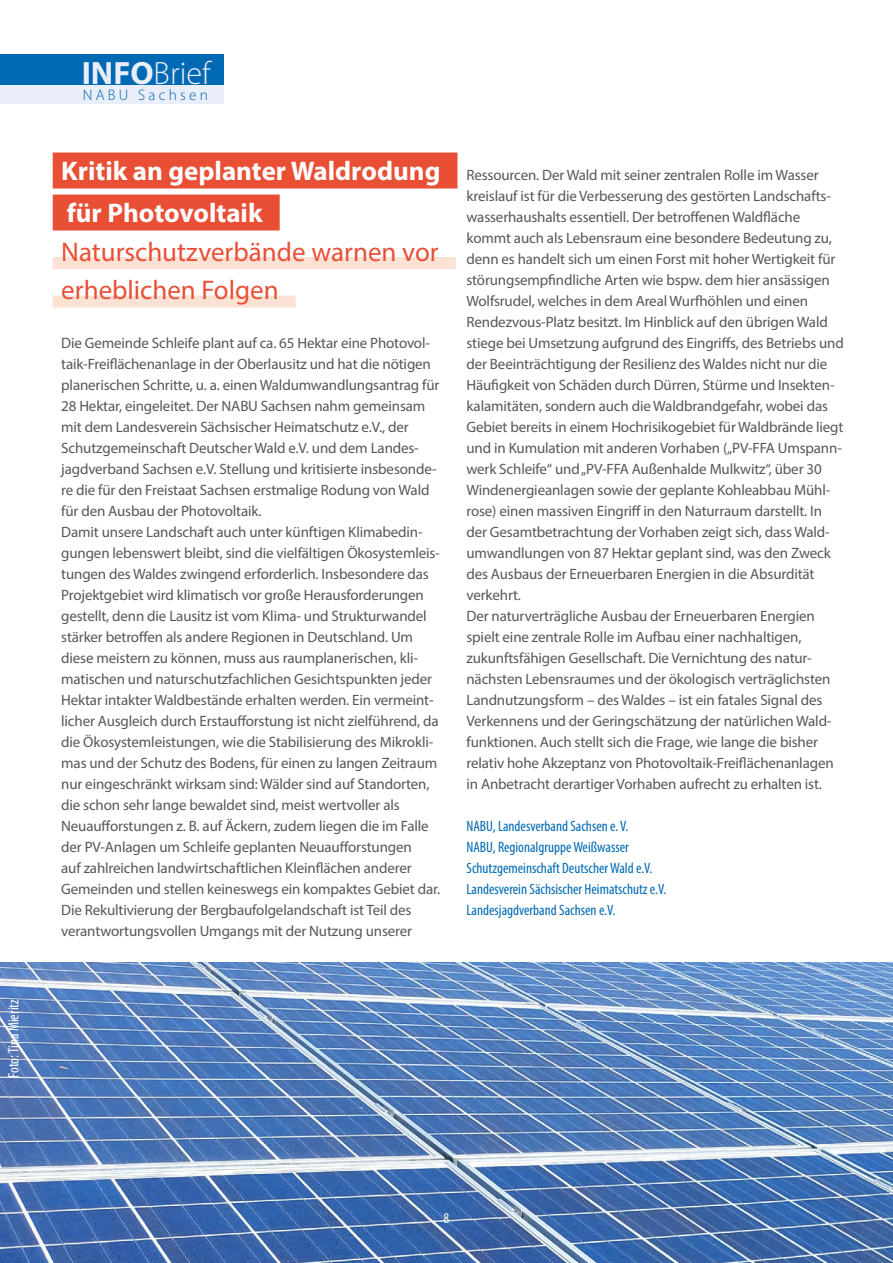
<style>
.page{position:relative;width:893px;height:1263px;background:#fff}
.page>*{position:absolute;margin:0;border:0;box-sizing:border-box;transform-origin:0 0}
.t1{font:300 32.4px "Myriad Pro";color:#e9eef9}
.t2{font:27px/38.5px "Myriad Pro";color:#e94f35}
.t3{font:700 27px/42px "Myriad Pro";color:#fff}
.t4{font:300 15.3px "Myriad Pro";letter-spacing:.21em;color:#0069b4}
.t5{font:15px/21px "Myriad Pro";letter-spacing:-.01em;color:#575756}
.t6{font:condensed 15px/21px "Myriad Pro";color:#0069b4}
.t7{font:condensed 15px "Myriad Pro";color:#fff}
.s1{font-weight:700}
</style>
<div class="page">
<img style="left:0;top:962px;width:893px;height:301px">
<div style="left:0;top:84px;width:223px;height:20px;background:#e9eef9"></div>
<div style="left:0;top:54px;width:223px;height:30px;background:#0069b4"></div>
<div style="left:53px;top:153px;width:404px;height:36px;background:#e94f35"></div>
<div style="left:53px;top:195px;width:227px;height:36px;background:#e94f35"></div>
<div style="left:53px;top:257px;width:403px;height:12px;background:#fce1d5"></div>
<div style="left:53px;top:296px;width:243px;height:12px;background:#fce1d5"></div>
<p class="t7" style="left:4px;top:1078px;width:80px;rotate:-90deg">Foto: Tina Mieritz</p>
<h1 class="t1" style="left:82px;top:54px;width:131px"><span class="s1">INFO</span>Brief</h1>
<p class="t4" style="left:83px;top:86px;width:127px">NABU Sachsen</p>
<h2 class="t3" style="left:61px;top:149px;width:381px">Kritik an geplanter Waldrodung für Photovoltaik</h2>
<h2 class="t2" style="left:61px;top:232px;width:379px">Naturschutzverbände warnen vor erheblichen Folgen</h2>
<p class="t5" style="left:61px;top:332px;width:380px">Die Gemeinde Schleife plant auf ca. 65 Hektar eine Photovol&shy;taik-Freiflächenanlage in der Oberlausitz und hat die nötigen planerischen Schritte, u. a. einen Waldumwandlungsantrag für 28 Hektar, eingeleitet. Der NABU Sachsen nahm gemeinsam mit dem Landesverein Sächsischer Heimatschutz e.V., der Schutzgemeinschaft Deutscher Wald e.V. und dem Landes&shy;jagdverband Sachsen e.V. Stellung und kritisierte insbesonde&shy;re die für den Freistaat Sachsen erstmalige Rodung von Wald für den Ausbau der Photovoltaik.<br>Damit unsere Landschaft auch unter künftigen Klimabedin&shy;gungen lebenswert bleibt, sind die vielfältigen Ökosystemleis&shy;tungen des Waldes zwingend erforderlich. Insbesondere das Projektgebiet wird klimatisch vor große Herausforderungen gestellt, denn die Lausitz ist vom Klima- und Strukturwandel stärker betroffen als andere Regionen in Deutschland. Um diese meistern zu können, muss aus raumplanerischen, kli&shy;matischen und naturschutzfachlichen Gesichtspunkten jeder Hektar intakter Waldbestände erhalten werden. Ein vermeint&shy;licher Ausgleich durch Erstaufforstung ist nicht zielführend, da die Ökosystemleistungen, wie die Stabilisierung des Mikrokli&shy;mas und der Schutz des Bodens, für einen zu langen Zeitraum nur eingeschränkt wirksam sind: Wälder sind auf Standorten, die schon sehr lange bewaldet sind, meist wertvoller als Neuaufforstungen z. B. auf Äckern, zudem liegen die im Falle der PV-Anlagen um Schleife geplanten Neuaufforstungen<br>auf zahlreichen landwirtschaftlichen Kleinflächen anderer Gemeinden und stellen keineswegs ein kompaktes Gebiet dar.<br>Die Rekultivierung der Bergbaufolgelandschaft ist Teil des verantwortungsvollen Umgangs mit der Nutzung unserer</p>
<p class="t5" style="left:466px;top:164px;width:379px">Ressourcen. Der Wald mit seiner zentralen Rolle im Wasser kreislauf ist für die Verbesserung des gestörten Landschafts&shy;wasserhaushalts essentiell. Der betroffenen Waldfläche kommt auch als Lebensraum eine besondere Bedeutung zu, denn es handelt sich um einen Forst mit hoher Wertigkeit für störungsempfindliche Arten wie bspw. dem hier ansässigen Wolfsrudel, welches in dem Areal Wurfhöhlen und einen Rendezvous-Platz besitzt. Im Hinblick auf den übrigen Wald stiege bei Umsetzung aufgrund des Eingriffs, des Betriebs und der Beeinträchtigung der Resilienz des Waldes nicht nur die Häufigkeit von Schäden durch Dürren, Stürme und Insekten&shy;kalamitäten, sondern auch die Waldbrandgefahr, wobei das Gebiet bereits in einem Hochrisikogebiet für Waldbrände liegt und in Kumulation mit anderen Vorhaben („PV-FFA Umspann&shy;werk Schleife“ und „PV-FFA Außenhalde Mulkwitz“, über 30<br>Windenergieanlagen sowie der geplante Kohleabbau Mühl&shy;rose) einen massiven Eingriff in den Naturraum darstellt. In der Gesamtbetrachtung der Vorhaben zeigt sich, dass Wald&shy;umwandlungen von 87 Hektar geplant sind, was den Zweck des Ausbaus der Erneuerbaren Energien in die Absurdität verkehrt.<br>Der naturverträgliche Ausbau der Erneuerbaren Energien spielt eine zentrale Rolle im Aufbau einer nachhaltigen, zukunftsfähigen Gesellschaft. Die Vernichtung des natur&shy;nächsten Lebensraumes und der ökologisch verträglichsten Landnutzungsform – des Waldes – ist ein fatales Signal des Verkennens und der Geringschätzung der natürlichen Wald&shy;funktionen. Auch stellt sich die Frage, wie lange die bisher relativ hohe Akzeptanz von Photovoltaik-Freiflächenanlagen in Anbetracht derartiger Vorhaben aufrecht zu erhalten ist.</p>
<p class="t6" style="left:466px;top:815px;width:201px">NABU, Landesverband Sachsen e. V.<br>NABU, Regionalgruppe Weißwasser Schutzgemeinschaft Deutscher Wald e.V.<br>Landesverein Sächsischer Heimatschutz e.V.<br>Landesjagdverband Sachsen e.V.</p>
<p class="t7" style="left:443px;top:1209px;width:7px">8</p>
</div>
